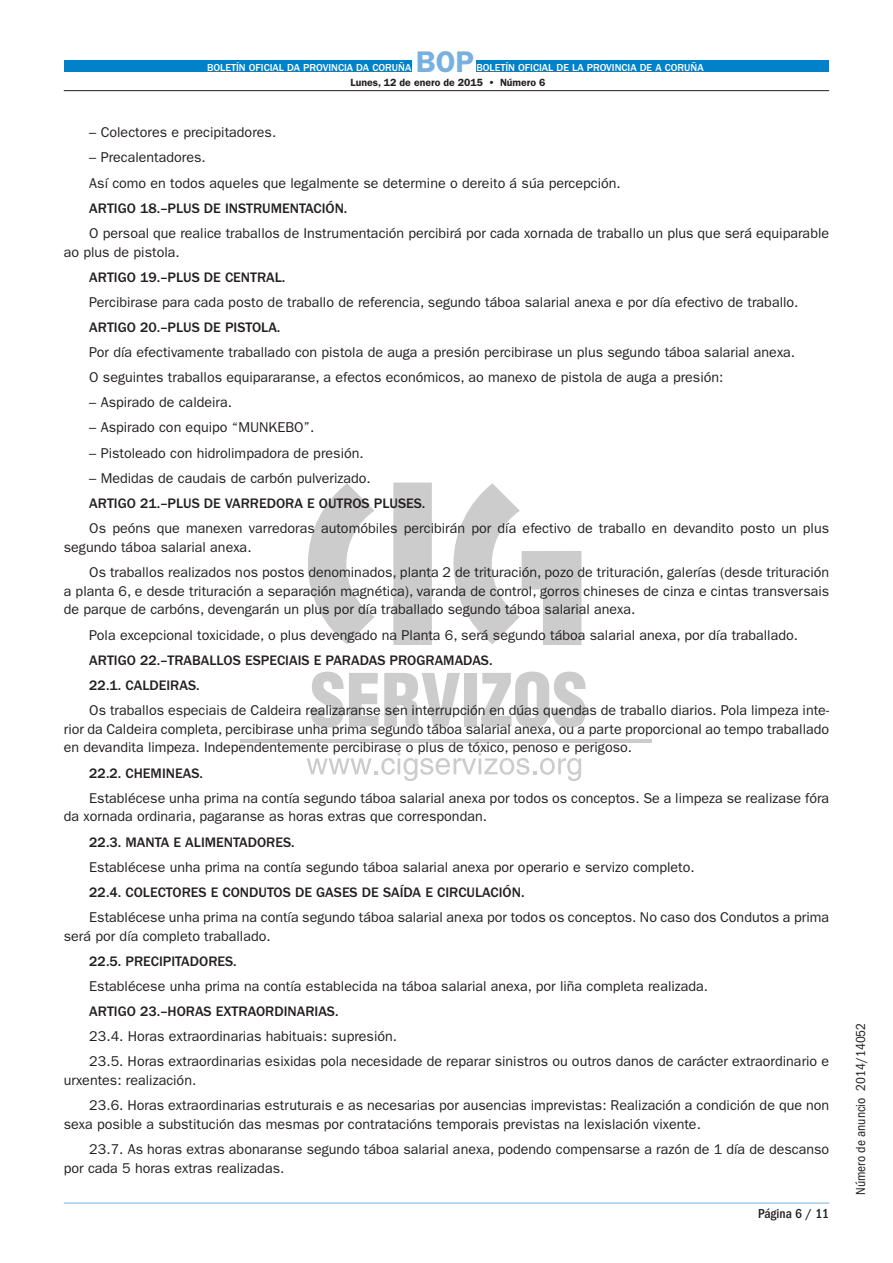
<style>
.page{position:relative;width:893px;height:1263px;background:#fff}
.page>*{position:absolute;margin:0;border:0;box-sizing:border-box;transform-origin:0 0}
.t1{font:600 30px "ITC Franklin Gothic Std";color:#78b1df}
.t2{font:14.25px/18.8px "ITC Franklin Gothic Std";color:#231f20}
.t3{font:500 14.25px/25px "ITC Franklin Gothic Std";color:#231f20}
.t4{font:condensed 13.5px "ITC Franklin Gothic Std";color:#231f20}
.t5{font:500 condensed 13.5px "ITC Franklin Gothic Std";color:#231f20}
.t6{font:500 10.5px "ITC Franklin Gothic Std";color:#fff}
.t7{font:600 10.5px "ITC Franklin Gothic Std";color:#231f20}
</style>
<div class="page">
<svg style="left:308px;top:483px;width:273px;height:162px"></svg>
<hr style="left:240px;top:739px;width:411px;height:3px;background:#ccc">
<svg style="left:307px;top:752px;width:274px;height:29px"></svg>
<svg style="left:311px;top:672px;width:149px;height:56px"></svg>
<div style="left:464px;top:673px;width:13px;height:53px;background:#ccc"></div>
<svg style="left:481px;top:672px;width:105px;height:56px"></svg>
<div style="left:64px;top:60px;width:347px;height:12px;background:#0081c8"></div>
<div style="left:476px;top:60px;width:353px;height:12px;background:#0081c8"></div>
<hr style="left:64px;top:90px;width:765px;height:1px;background:#231f20">
<hr style="left:64px;top:1203px;width:765px;height:1px;background:#76b1df">
<p class="t6" style="left:207px;top:62px;width:206px">BOLETÍN OFICIAL DA PROVINCIA DA CORUÑA</p>
<h1 class="t1" style="left:416px;top:44px;width:60px">BOP</h1>
<p class="t6" style="left:476px;top:62px;width:229px">BOLETÍN OFICIAL DE LA PROVINCIA DE A CORUÑA</p>
<p class="t7" style="left:351px;top:76px;width:196px">Lunes, 12 de enero de 2015 • Número 6</p>
<p class="t2" style="left:89px;top:123px;width:188px">– Colectores e precipitadores.</p>
<p class="t2" style="left:89px;top:145px;width:533px;line-height:25px">– Precalentadores.<br>Así como en todos aqueles que legalmente se determine o dereito á súa percepción.</p>
<p class="t3" style="left:89px;top:196px;width:260px">ARTIGO 18.–PLUS DE INSTRUMENTACIÓN.</p>
<p class="t2" style="left:64px;top:224px;width:767px;text-indent:26px">O persoal que realice traballos de Instrumentación percibirá por cada xornada de traballo un plus que será equiparable ao plus de pistola.</p>
<p class="t3" style="left:89px;top:265px;width:198px">ARTIGO 19.–PLUS DE CENTRAL.</p>
<p class="t2" style="left:89px;top:293px;width:711px">Percibirase para cada posto de traballo de referencia, segundo táboa salarial anexa e por día efectivo de traballo.</p>
<p class="t3" style="left:89px;top:315px;width:193px">ARTIGO 20.–PLUS DE PISTOLA.</p>
<p class="t2" style="left:89px;top:340px;width:707px;line-height:25px">Por día efectivamente traballado con pistola de auga a presión percibirase un plus segundo táboa salarial anexa.<br>O seguintes traballos equipararanse, a efectos económicos, ao manexo de pistola de auga a presión:</p>
<p class="t2" style="left:89px;top:393px;width:144px">– Aspirado de caldeira.</p>
<p class="t2" style="left:89px;top:418px;width:227px">– Aspirado con equipo “MUNKEBO”.</p>
<p class="t2" style="left:89px;top:443px;width:276px">– Pistoleado con hidrolimpadora de presión.</p>
<p class="t2" style="left:89px;top:469px;width:283px">– Medidas de caudais de carbón pulverizado.</p>
<p class="t3" style="left:89px;top:491px;width:338px">ARTIGO 21.–PLUS DE VARREDORA E OUTROS PLUSES.</p>
<p class="t2" style="left:64px;top:519px;width:767px;text-indent:26px">Os peóns que manexen varredoras automóbiles percibirán por día efectivo de traballo en devandito posto un plus segundo táboa salarial anexa.</p>
<p class="t2" style="left:64px;top:563px;width:767px;text-align:justify;text-indent:26px">Os traballos realizados nos postos denominados, planta 2 de trituración, pozo de trituración, galerías (desde trituración a planta 6, e desde trituración a separación magnética), varanda de control, gorros chineses de cinza e cintas transversais de parque de carbóns, devengarán un plus por día traballado segundo táboa salarial anexa.</p>
<p class="t2" style="left:89px;top:625px;width:710px">Pola excepcional toxicidade, o plus devengado na Planta 6, será segundo táboa salarial anexa, por día traballado.</p>
<p class="t3" style="left:89px;top:647px;width:405px">ARTIGO 22.–TRABALLOS ESPECIAIS E PARADAS PROGRAMADAS.<br>22.1. CALDEIRAS.</p>
<p class="t2" style="left:64px;top:701px;width:767px;text-align:justify;text-indent:26px">Os traballos especiais de Caldeira realizaranse sen interrupción en dúas quendas de traballo diarios. Pola limpeza inte&shy;rior da Caldeira completa, percibirase unha prima segundo táboa salarial anexa, ou a parte proporcional ao tempo traballado en devandita limpeza. Independentemente percibirase o plus de tóxico, penoso e perigoso.</p>
<p class="t3" style="left:89px;top:760px;width:115px">22.2. CHEMINEAS.</p>
<p class="t2" style="left:64px;top:788px;width:767px;text-indent:26px">Establécese unha prima na contía segundo táboa salarial anexa por todos os conceptos. Se a limpeza se realizase fóra da xornada ordinaria, pagaranse as horas extras que correspondan.</p>
<p class="t3" style="left:89px;top:829px;width:207px">22.3. MANTA E ALIMENTADORES.</p>
<p class="t2" style="left:89px;top:857px;width:607px">Establécese unha prima na contía segundo táboa salarial anexa por operario e servizo completo.</p>
<p class="t3" style="left:89px;top:880px;width:437px">22.4. COLECTORES E CONDUTOS DE GASES DE SAÍDA E CIRCULACIÓN.</p>
<p class="t2" style="left:64px;top:908px;width:767px;text-indent:26px">Establécese unha prima na contía segundo táboa salarial anexa por todos os conceptos. No caso dos Condutos a prima será por día completo traballado.</p>
<p class="t3" style="left:89px;top:949px;width:149px">22.5. PRECIPITADORES.</p>
<p class="t2" style="left:89px;top:977px;width:620px">Establécese unha prima na contía establecida na táboa salarial anexa, por liña completa realizada.</p>
<p class="t3" style="left:89px;top:999px;width:251px">ARTIGO 23.–HORAS EXTRAORDINARIAS.</p>
<p class="t2" style="left:89px;top:1024px;width:741px;line-height:25px">23.4. Horas extraordinarias habituais: supresión.<br>23.5. Horas extraordinarias esixidas pola necesidade de reparar sinistros ou outros danos de carácter extraordinario e</p>
<p class="t2" style="left:89px;top:1068px;width:741px;line-height:25px;text-indent:-26px">urxentes: realización.<br>23.6. Horas extraordinarias estruturais e as necesarias por ausencias imprevistas: Realización a condición de que non</p>
<p class="t2" style="left:89px;top:1112px;width:741px;line-height:25px;text-indent:-26px">sexa posible a substitución das mesmas por contratacións temporais previstas na lexislación vixente.<br>23.7. As horas extras abonaranse segundo táboa salarial anexa, podendo compensarse a razón de 1 día de descanso</p>
<p class="t2" style="left:64px;top:1159px;width:222px">por cada 5 horas extras realizadas.</p>
<p class="t5" style="left:758px;top:1206px;width:73px">Página 6 / 11</p>
<p class="t4" style="left:853px;top:1195px;width:174px;rotate:-90deg">Número de anuncio 2014/14052</p>
</div>
